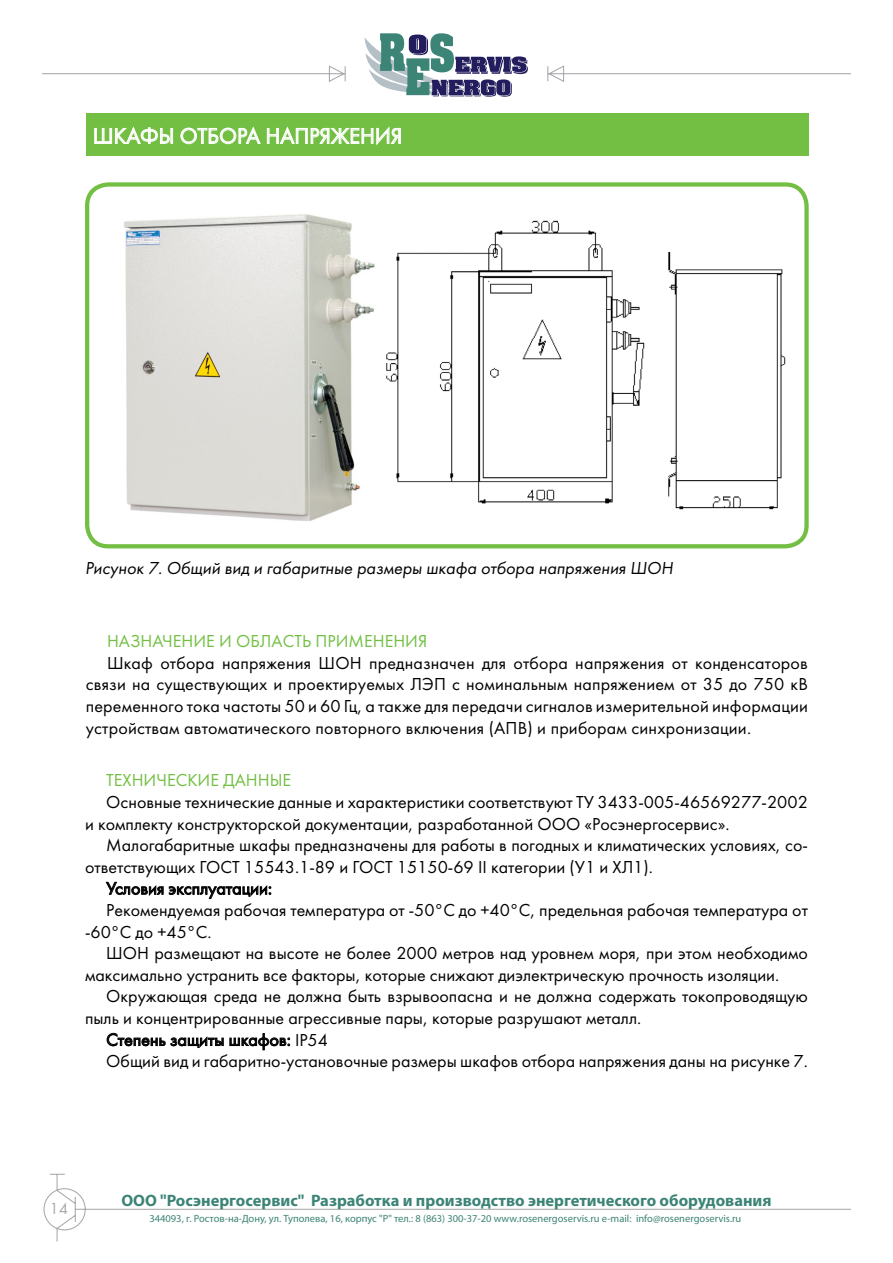
<style>
.page{position:relative;width:893px;height:1263px;background:#fff}
.page>*{position:absolute;margin:0;border:0;box-sizing:border-box;transform-origin:0 0}
.t1{font:22.5px "Futura Book C";color:#fff}
.t2{font:18px/21.6px "Futura Book C";color:#000}
.t3{font:italic 18px "Futura Book C";color:#000}
.t4{font:18px "Futura Book C";color:#72bf44}
.t5{font:700 16.5px "Myriad Pro";color:#3c8476}
.t6{font:16.5px "Futura Book C";color:#a7a9ac}
.t7{font:10.5px "Myriad Pro";color:#3c8476}
</style>
<div class="page">
<svg style="left:43px;top:1173px;width:807px;height:68px"></svg>
<svg style="left:365px;top:33px;width:163px;height:64px"></svg>
<svg style="left:43px;top:65px;width:303px;height:17px"></svg>
<svg style="left:547px;top:65px;width:303px;height:17px"></svg>
<div style="left:86px;top:114px;width:723px;height:42px;background:#72bf44"></div>
<svg style="left:94px;top:126px;width:79px;height:18px"></svg>
<svg style="left:180px;top:126px;width:81px;height:19px"></svg>
<svg style="left:267px;top:126px;width:134px;height:20px"></svg>
<svg style="left:105px;top:881px;width:166px;height:18px"></svg>
<svg style="left:106px;top:1032px;width:184px;height:18px"></svg>
<img style="left:124px;top:214px;width:251px;height:308px">
<img style="left:386px;top:220px;width:400px;height:290px">
<div style="left:85px;top:182px;width:724px;height:366px;border:4px solid #72bf44;border-radius:21px"></div>
<p class="t1" style="left:93px;top:124px;width:311px">ШКАФЫ ОТБОРА НАПРЯЖЕНИЯ</p>
<p class="t3" style="left:85px;top:558px;width:589px">Рисунок 7. Общий вид и габаритные размеры шкафа отбора напряжения ШОН</p>
<p class="t4" style="left:107px;top:631px;width:322px">НАЗНАЧЕНИЕ И ОБЛАСТЬ ПРИМЕНЕНИЯ</p>
<p class="t2" style="left:86px;top:652px;width:724px;text-align:justify;text-indent:21px">Шкаф отбора напряжения ШОН предназначен для отбора напряжения от конденсаторов связи на существующих и проектируемых ЛЭП с номинальным напряжением от 35 до 750 кВ переменного тока частоты 50 и 60 Гц, а также для передачи сигналов измерительной информации устройствам автоматического повторного включения (АПВ) и приборам синхронизации.</p>
<p class="t4" style="left:106px;top:770px;width:186px">ТЕХНИЧЕСКИЕ ДАННЫЕ</p>
<p class="t2" style="left:85px;top:791px;width:724px;text-indent:21px">Основные технические данные и характеристики соответствуют ТУ 3433-005-46569277-2002 и комплекту конструкторской документации, разработанной ООО «Росэнергосервис».</p>
<p class="t2" style="left:106px;top:835px;width:703px">Малогабаритные шкафы предназначены для работы в погодных и климатических условиях, со-</p>
<p class="t2" style="left:85px;top:856px;width:569px">ответствующих ГОСТ 15543.1-89 и ГОСТ 15150-69 II категории (У1 и ХЛ1).</p>
<p class="t2" style="left:106px;top:878px;width:167px">Условия эксплуатации:</p>
<p class="t2" style="left:106px;top:899px;width:703px">Рекомендуемая рабочая температура от -50°С до +40°С, предельная рабочая температура от</p>
<p class="t2" style="left:85px;top:921px;width:128px">-60°С до +45°С.</p>
<p class="t2" style="left:106px;top:943px;width:703px">ШОН размещают на высоте не более 2000 метров над уровнем моря, при этом необходимо</p>
<p class="t2" style="left:85px;top:964px;width:696px">максимально устранить все факторы, которые снижают диэлектрическую прочность изоляции.</p>
<p class="t2" style="left:106px;top:986px;width:703px">Окружающая среда не должна быть взрывоопасна и не должна содержать токопроводящую</p>
<p class="t2" style="left:85px;top:1007px;width:558px">пыль и концентрированные агрессивные пары, которые разрушают металл.</p>
<p class="t2" style="left:106px;top:1029px;width:223px">Степень защиты шкафов: IР54</p>
<p class="t2" style="left:106px;top:1051px;width:703px">Общий вид и габаритно-установочные размеры шкафов отбора напряжения даны на рисунке 7.</p>
<p class="t6" style="left:50px;top:1199px;width:20px">14</p>
<p class="t5" style="left:121px;top:1191px;width:652px">ООО "Росэнергосервис" Разработка и производство энергетического оборудования</p>
<p class="t7" style="left:149px;top:1211px;width:593px">344093, г. Ростов-на-Дону, ул. Туполева, 16, корпус "Р" тел.: 8 (863) 300-37-20 www.rosenergoservis.ru e-mail: info@rosenergoservis.ru</p>
</div>
